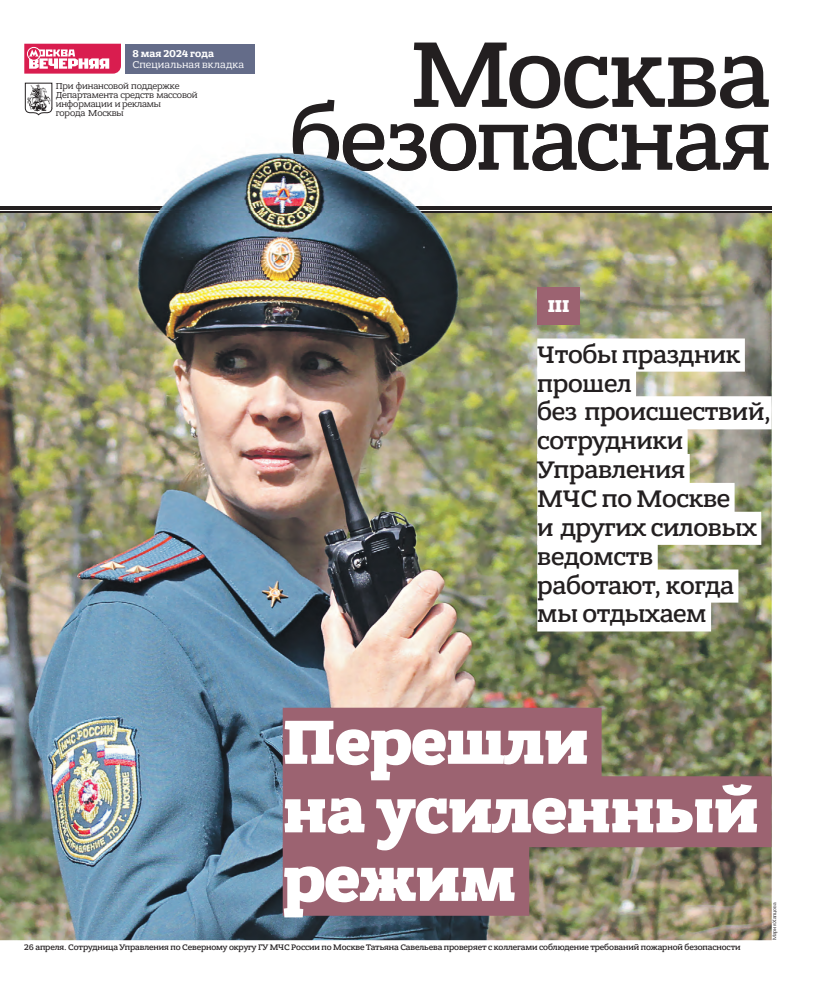
<style>
.page{position:relative;width:820px;height:993px;background:#fff}
.page>*{position:absolute;margin:0;border:0;box-sizing:border-box;transform-origin:0 0}
.t1{font:800 66.1px/68.5px "Bandera Pro";letter-spacing:-.01em;color:#fff}
.t2{font:500 25.4px/28.8px "Bandera Pro";letter-spacing:-.01em;color:#231f20}
.t3{font:800 18.2px "Bandera Pro";color:#fff}
.t4{font:10.5px "Bandera Pro";letter-spacing:.01em;color:#fff}
.t5{font:700 10.5px "Bandera Pro";letter-spacing:.005em;color:#fff}
.t6{font:9.2px/9.2px "Bandera Pro";letter-spacing:-.015em;color:#231f20}
.t7{font:500 8.5px "Bandera Pro";letter-spacing:-.01em;color:#231f20}
.t8{font:5px "Bandera Pro";letter-spacing:-.005em;color:#231f20}
</style>
<div class="page">
<img style="left:0;top:259px;width:771px;height:680px">
<div style="left:537px;top:338px;width:207px;height:33px;background:#fff"></div>
<div style="left:537px;top:367px;width:98px;height:33px;background:#fff"></div>
<div style="left:537px;top:396px;width:234px;height:33px;background:#fff"></div>
<div style="left:537px;top:425px;width:150px;height:33px;background:#fff"></div>
<div style="left:537px;top:454px;width:152px;height:33px;background:#fff"></div>
<div style="left:537px;top:482px;width:197px;height:34px;background:#fff"></div>
<div style="left:537px;top:511px;width:224px;height:33px;background:#fff"></div>
<div style="left:537px;top:540px;width:120px;height:33px;background:#fff"></div>
<div style="left:537px;top:569px;width:201px;height:33px;background:#fff"></div>
<div style="left:537px;top:598px;width:173px;height:33px;background:#fff"></div>
<div style="left:537px;top:287px;width:42px;height:38px;background:#9c6371"></div>
<div style="left:125px;top:44px;width:129px;height:30px;background:#646c89"></div>
<svg style="left:24px;top:44px;width:97px;height:30px"></svg>
<svg style="left:25px;top:83px;width:27px;height:32px"></svg>
<svg style="left:413px;top:43px;width:355px;height:57px"></svg>
<svg style="left:293px;top:100px;width:475px;height:34px"></svg>
<div style="left:282px;top:707px;width:319px;height:71px;background:#9c6371"></div>
<div style="left:282px;top:776px;width:489px;height:70px;background:#9c6371"></div>
<div style="left:282px;top:844px;width:247px;height:71px;background:#9c6371"></div>
<img style="left:0;top:153px;width:771px;height:56px">
<img style="left:0;top:209px;width:771px;height:50px">
<img style="left:292px;top:134px;width:476px;height:37px">
<img style="left:0;top:206px;width:771px;height:1px">
<p class="t5" style="left:132px;top:48px;width:83px">8 мая 2024 года</p>
<p class="t4" style="left:132px;top:60px;width:113px">Специальная вкладка</p>
<p class="t6" style="left:56px;top:82px;width:143px">При финансовой поддержке<br>Департамента средств массовой информации и рекламы<br>города Москвы</p>
<h3 class="t3" style="left:547px;top:298px;width:23px">III</h3>
<h2 class="t2" style="left:537px;top:341px;width:235px">Чтобы праздник прошел<br>без происшествий, сотрудники<br>Управления<br>МЧС по Москве<br>и других силовых ведомств работают, когда мы отдыхаем</h2>
<h1 class="t1" style="left:282px;top:711px;width:477px">Перешли<br>на усиленный режим</h1>
<p class="t8" style="left:772px;top:939px;width:39px;rotate:-90deg">Мария Хапцова</p>
<p class="t7" style="left:24px;top:943px;width:717px">26 апреля. Сотрудница Управления по Северному округу ГУ МЧС России по Москве Татьяна Савельева проверяет с коллегами соблюдение требований пожарной безопасности</p>
</div>
